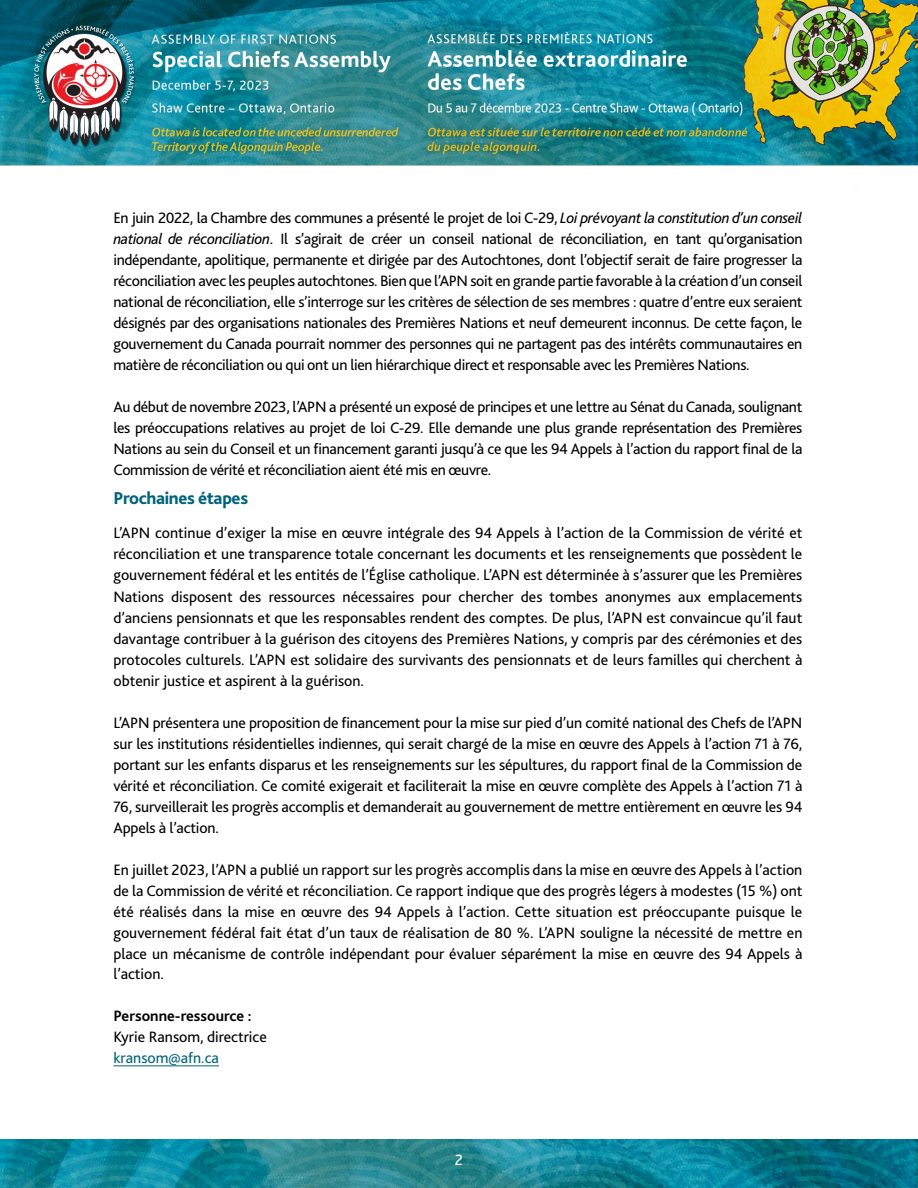
<style>
.page{position:relative;width:918px;height:1188px;background:#fff}
.page>*{position:absolute;margin:0;border:0;box-sizing:border-box;transform-origin:0 0}
.H3{font:800 18px "Bliss 2";letter-spacing:-.02em;color:#00637a}
.Body_Text{font:15.75px/21px "Bliss 2";letter-spacing:-.01em;color:#000;text-align:justify}
.Body_Text-2{font:700 15.75px "Bliss 2";color:#000}
.Body_Text-3{font:15.75px "Bliss 2";color:#00637a}
.t1{font:15.75px "Bliss 2";color:#fff}
.s1{font-style:italic}
</style>
<div class="page">
<img style="left:0;top:0;width:918px;height:166px">
<img style="left:0;top:1140px;width:918px;height:48px">
<hr style="left:113px;top:1065px;width:106px;height:1px;background:#00637a">
<p class="Body_Text" style="left:113px;top:206px;width:691px">En juin 2022, la Chambre des communes a présenté le projet de loi C-29, <span class="s1">Loi prévoyant la constitution d’un conseil national de réconciliation</span>. Il s’agirait de créer un conseil national de réconciliation, en tant qu’organisation indépendante, apolitique, permanente et dirigée par des Autochtones, dont l’objectif serait de faire progresser la réconciliation avec les peuples autochtones. Bien que l’APN soit en grande partie favorable à la création d’un conseil national de réconciliation, elle s’interroge sur les critères de sélection de ses membres : quatre d’entre eux seraient désignés par des organisations nationales des Premières Nations et neuf demeurent inconnus. De cette façon, le gouvernement du Canada pourrait nommer des personnes qui ne partagent pas des intérêts communautaires en matière de réconciliation ou qui ont un lien hiérarchique direct et responsable avec les Premières Nations.</p>
<p class="Body_Text" style="left:113px;top:395px;width:691px">Au début de novembre 2023, l’APN a présenté un exposé de principes et une lettre au Sénat du Canada, soulignant les préoccupations relatives au projet de loi C-29. Elle demande une plus grande représentation des Premières Nations au sein du Conseil et un financement garanti jusqu’à ce que les 94 Appels à l’action du rapport final de la Commission de vérité et réconciliation aient été mis en œuvre.</p>
<p class="H3" style="left:113px;top:487px;width:136px">Prochaines étapes</p>
<p class="Body_Text" style="left:113px;top:522px;width:691px">L’APN continue d’exiger la mise en œuvre intégrale des 94 Appels à l’action de la Commission de vérité et réconciliation et une transparence totale concernant les documents et les renseignements que possèdent le gouvernement fédéral et les entités de l’Église catholique. L’APN est déterminée à s’assurer que les Premières Nations disposent des ressources nécessaires pour chercher des tombes anonymes aux emplacements d’anciens pensionnats et que les responsables rendent des comptes. De plus, l’APN est convaincue qu’il faut davantage contribuer à la guérison des citoyens des Premières Nations, y compris par des cérémonies et des protocoles culturels. L’APN est solidaire des survivants des pensionnats et de leurs familles qui cherchent à obtenir justice et aspirent à la guérison.</p>
<p class="Body_Text" style="left:113px;top:711px;width:691px">L’APN présentera une proposition de financement pour la mise sur pied d’un comité national des Chefs de l’APN sur les institutions résidentielles indiennes, qui serait chargé de la mise en œuvre des Appels à l’action 71 à 76, portant sur les enfants disparus et les renseignements sur les sépultures, du rapport final de la Commission de vérité et réconciliation. Ce comité exigerait et faciliterait la mise en œuvre complète des Appels à l’action 71 à 76, surveillerait les progrès accomplis et demanderait au gouvernement de mettre entièrement en œuvre les 94<br>Appels à l’action.</p>
<p class="Body_Text" style="left:113px;top:858px;width:691px">En juillet 2023, l’APN a publié un rapport sur les progrès accomplis dans la mise en œuvre des Appels à l’action de la Commission de vérité et réconciliation. Ce rapport indique que des progrès légers à modestes (15 %) ont été réalisés dans la mise en œuvre des 94 Appels à l’action. Cette situation est préoccupante puisque le gouvernement fédéral fait état d’un taux de réalisation de 80 %. L’APN souligne la nécessité de mettre en place un mécanisme de contrôle indépendant pour évaluer séparément la mise en œuvre des 94 Appels à l’action.</p>
<p class="Body_Text-2" style="left:113px;top:1006px;width:140px">Personne-ressource :</p>
<p class="Body_Text" style="left:113px;top:1026px;width:155px">Kyrie Ransom, directrice</p>
<p class="Body_Text-3" style="left:113px;top:1048px;width:107px">kransom@afn.ca</p>
<p class="t1" style="left:455px;top:1150px;width:10px">2</p>
</div>
